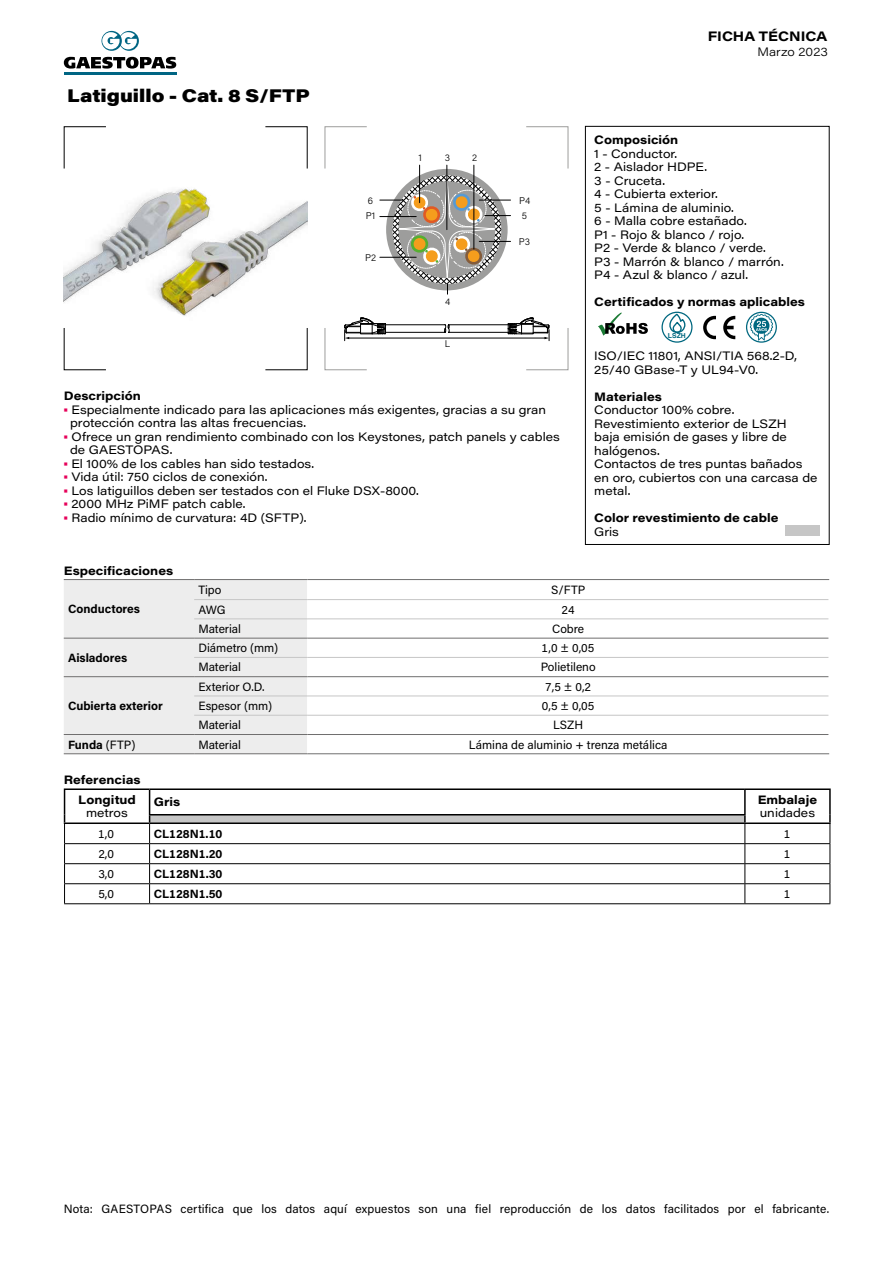
<style>
.page{position:relative;width:893px;height:1263px;background:#fff}
.page>*{position:absolute;margin:0;border:0;box-sizing:border-box;transform-origin:0 0}
.t1{font:900 18px "Acumin Pro Wide";color:#000}
.t2{font:13.5px "Acumin Variable Concept";color:#000}
.t3{font:12px/13.5px "Acumin Pro Wide";color:#000}
.t4{font:12px "Acumin Pro";letter-spacing:.005em;color:#000}
.t5{font:700 12px/19.6px "Acumin Pro Wide";color:#000}
.t6{font:700 12px "Acumin Pro";color:#000}
.t7{font:12px "Acumin Variable Concept";letter-spacing:.005em;color:#000}
.t8{font:300 9.75px/15.3px "Acumin Pro";color:#000;text-align:center}
.t9{font:700 6.9px "Helvetica";color:#006880}
.s1{font-weight:900;color:#e60059}
.s2{font-weight:400}
</style>
<div class="page">
<hr style="left:64px;top:72px;width:113px;height:2px;background:#006583">
<svg style="left:101px;top:31px;width:38px;height:20px"></svg>
<svg style="left:64px;top:57px;width:112px;height:12px"></svg>
<svg style="left:324px;top:126px;width:245px;height:244px"></svg>
<svg style="left:598px;top:312px;width:50px;height:24px"></svg>
<svg style="left:661px;top:312px;width:31px;height:31px"></svg>
<svg style="left:703px;top:316px;width:13px;height:23px"></svg>
<svg style="left:723px;top:316px;width:12px;height:23px"></svg>
<svg style="left:746px;top:312px;width:31px;height:31px"></svg>
<div style="left:786px;top:525px;width:34px;height:11px;background:#c6c6c6"></div>
<div style="left:585px;top:126px;width:245px;height:419px;border:1px solid #000"></div>
<div style="left:64px;top:580px;width:244px;height:173px;background:#ededed"></div>
<hr style="left:194px;top:599px;width:114px;height:1px;background:#c6c6c6">
<hr style="left:308px;top:599px;width:520px;height:1px;background:#c6c6c6">
<hr style="left:194px;top:618px;width:114px;height:1px;background:#c6c6c6">
<hr style="left:308px;top:618px;width:520px;height:1px;background:#c6c6c6">
<hr style="left:194px;top:657px;width:114px;height:1px;background:#c6c6c6">
<hr style="left:308px;top:657px;width:520px;height:1px;background:#c6c6c6">
<hr style="left:194px;top:695px;width:114px;height:1px;background:#c6c6c6">
<hr style="left:308px;top:695px;width:520px;height:1px;background:#c6c6c6">
<hr style="left:194px;top:715px;width:114px;height:1px;background:#c6c6c6">
<hr style="left:308px;top:715px;width:520px;height:1px;background:#c6c6c6">
<hr style="left:64px;top:579px;width:130px;height:1px;background:#706f6f">
<hr style="left:194px;top:579px;width:114px;height:1px;background:#706f6f">
<hr style="left:308px;top:579px;width:521px;height:1px;background:#706f6f">
<hr style="left:64px;top:753px;width:130px;height:1px;background:#706f6f">
<hr style="left:194px;top:753px;width:114px;height:1px;background:#706f6f">
<hr style="left:308px;top:753px;width:521px;height:1px;background:#706f6f">
<hr style="left:64px;top:638px;width:130px;height:1px;background:#706f6f">
<hr style="left:194px;top:638px;width:114px;height:1px;background:#706f6f">
<hr style="left:308px;top:638px;width:520px;height:1px;background:#706f6f">
<hr style="left:64px;top:676px;width:130px;height:1px;background:#706f6f">
<hr style="left:64px;top:734px;width:130px;height:1px;background:#706f6f">
<hr style="left:194px;top:676px;width:114px;height:1px;background:#706f6f">
<hr style="left:308px;top:676px;width:520px;height:1px;background:#706f6f">
<hr style="left:194px;top:734px;width:114px;height:1px;background:#706f6f">
<hr style="left:308px;top:734px;width:520px;height:1px;background:#706f6f">
<hr style="left:64px;top:903px;width:86px;height:1px;background:#000">
<hr style="left:150px;top:903px;width:595px;height:1px;background:#000">
<hr style="left:745px;top:903px;width:85px;height:1px;background:#000">
<hr style="left:64px;top:788px;width:86px;height:2px;background:#000">
<hr style="left:150px;top:788px;width:595px;height:2px;background:#000">
<hr style="left:745px;top:788px;width:86px;height:2px;background:#000">
<svg style="left:64px;top:789px;width:767px;height:114px"></svg>
<hr style="left:150px;top:822px;width:595px;height:2px;background:#000">
<hr style="left:419px;top:165px;width:1px;height:38px;background:#000">
<hr style="left:447px;top:165px;width:1px;height:65px;background:#000">
<hr style="left:474px;top:165px;width:1px;height:84px;background:#000">
<svg style="left:344px;top:317px;width:206px;height:24px"></svg>
<svg style="left:380px;top:175px;width:131px;height:119px"></svg>
<img style="left:64px;top:126px;width:244px;height:244px">
<p class="t2" style="left:708px;top:27px;width:121px">FICHA TÉCNICA</p>
<p class="t7" style="left:757px;top:43px;width:72px">Marzo 2023</p>
<h1 class="t1" style="left:67px;top:82px;width:244px">Latiguillo - Cat. 8 S/FTP</h1>
<p class="t8" style="left:366px;top:192px;width:11px;text-align:left">6<br>P1</p>
<p class="t8" style="left:365px;top:249px;width:13px">P2</p>
<p class="t8" style="left:419px;top:150px;width:5px">1</p>
<p class="t8" style="left:445px;top:150px;width:7px">3</p>
<p class="t8" style="left:472px;top:150px;width:7px">2</p>
<p class="t8" style="left:445px;top:293px;width:7px">4</p>
<p class="t8" style="left:445px;top:336px;width:7px">L</p>
<p class="t8" style="left:519px;top:192px;width:13px">P4<br>5</p>
<p class="t8" style="left:519px;top:233px;width:13px">P3</p>
<p class="t5" style="left:64px;top:385px;width:79px">Descripción</p>
<p class="t3" style="left:64px;top:402px;width:484px"><span class="s1">·</span> Especialmente indicado para las aplicaciones más exigentes, gracias a su gran</p>
<p class="t3" style="left:70px;top:416px;width:237px">protección contra las altas frecuencias.</p>
<p class="t3" style="left:64px;top:429px;width:498px"><span class="s1">·</span> Ofrece un gran rendimiento combinado con los Keystones, patch panels y cables</p>
<p class="t3" style="left:70px;top:443px;width:104px">de GAESTOPAS.</p>
<p class="t3" style="left:64px;top:456px;width:252px"><span class="s1">·</span> El 100% de los cables han sido testados.</p>
<p class="t3" style="left:64px;top:470px;width:205px"><span class="s1">·</span> Vida útil: 750 ciclos de conexión.</p>
<p class="t3" style="left:64px;top:483px;width:357px"><span class="s1">·</span> Los latiguillos deben ser testados con el Fluke DSX-8000.</p>
<p class="t3" style="left:64px;top:497px;width:183px"><span class="s1">·</span> 2000 MHz PiMF patch cable.</p>
<p class="t3" style="left:64px;top:510px;width:244px"><span class="s1">·</span> Radio mínimo de curvatura: 4D (SFTP).</p>
<p class="t5" style="left:594px;top:129px;width:86px">Composición</p>
<p class="t3" style="left:594px;top:146px;width:191px">1 - Conductor.<br>2 - Aislador HDPE.<br>3 - Cruceta.<br>4 - Cubierta exterior.<br>5 - Lámina de aluminio.<br>6 - Malla cobre estañado.<br>P1 - Rojo &amp; blanco / rojo.<br>P2 - Verde &amp; blanco / verde.<br>P3 - Marrón &amp; blanco / marrón.<br>P4 - Azul &amp; blanco / azul.</p>
<p class="t5" style="left:594px;top:291px;width:212px">Certificados y normas aplicables</p>
<p class="t9" style="left:668px;top:332px;width:19px">LSZH</p>
<p class="t3" style="left:594px;top:348px;width:205px">ISO/IEC 11801, ANSI/TIA 568.2-D,<br>25/40 GBase-T y UL94-V0.</p>
<p class="t5" style="left:594px;top:386px;width:69px">Materiales</p>
<p class="t3" style="left:594px;top:402px;width:225px">Conductor 100% cobre.<br>Revestimiento exterior de LSZH<br>baja emisión de gases y libre de halógenos.<br>Contactos de tres puntas bañados en oro, cubiertos con una carcasa de metal.</p>
<p class="t5" style="left:594px;top:507px;width:186px">Color revestimiento de cable</p>
<p class="t3" style="left:594px;top:524px;width:26px">Gris</p>
<p class="t5" style="left:64px;top:560px;width:111px">Especificaciones</p>
<p class="t6" style="left:68px;top:601px;width:74px">Conductores</p>
<p class="t4" style="left:198px;top:581px;width:25px">Tipo</p>
<p class="t4" style="left:551px;top:581px;width:36px">S/FTP</p>
<p class="t4" style="left:198px;top:601px;width:29px">AWG</p>
<p class="t4" style="left:562px;top:601px;width:15px">24</p>
<p class="t4" style="left:198px;top:620px;width:44px">Material</p>
<p class="t4" style="left:552px;top:620px;width:34px">Cobre</p>
<p class="t6" style="left:68px;top:649px;width:61px">Aisladores</p>
<p class="t6" style="left:68px;top:697px;width:96px">Cubierta exterior</p>
<p class="t4" style="left:198px;top:640px;width:81px">Diámetro (mm)</p>
<p class="t4" style="left:542px;top:640px;width:54px">1,0 ± 0,05</p>
<p class="t4" style="left:198px;top:659px;width:44px">Material</p>
<p class="t4" style="left:541px;top:659px;width:56px">Polietileno</p>
<p class="t4" style="left:198px;top:678px;width:68px">Exterior O.D.</p>
<p class="t4" style="left:545px;top:678px;width:47px">7,5 ± 0,2</p>
<p class="t4" style="left:198px;top:697px;width:75px">Espesor (mm)</p>
<p class="t4" style="left:542px;top:697px;width:54px">0,5 ± 0,05</p>
<p class="t4" style="left:198px;top:717px;width:44px">Material</p>
<p class="t4" style="left:553px;top:717px;width:32px">LSZH</p>
<p class="t6" style="left:68px;top:736px;width:69px">Funda <span class="s2">(FTP)</span></p>
<p class="t4" style="left:198px;top:736px;width:44px">Material</p>
<p class="t4" style="left:469px;top:736px;width:200px">Lámina de aluminio + trenza metálica</p>
<p class="t5" style="left:78px;top:769px;width:64px;text-indent:-14px">Referencias<br>Longitud</p>
<p class="t3" style="left:86px;top:806px;width:43px">metros</p>
<p class="t5" style="left:154px;top:792px;width:28px">Gris</p>
<p class="t5" style="left:758px;top:789px;width:61px">Embalaje</p>
<p class="t3" style="left:760px;top:806px;width:57px">unidades</p>
<p class="t4" style="left:98px;top:825px;width:17px">1,0</p>
<p class="t6" style="left:154px;top:825px;width:70px">CL128N1.10</p>
<p class="t4" style="left:784px;top:825px;width:8px">1</p>
<p class="t4" style="left:98px;top:845px;width:17px">2,0</p>
<p class="t6" style="left:154px;top:845px;width:70px">CL128N1.20</p>
<p class="t4" style="left:784px;top:845px;width:8px">1</p>
<p class="t4" style="left:98px;top:866px;width:17px">3,0</p>
<p class="t6" style="left:154px;top:865px;width:70px">CL128N1.30</p>
<p class="t4" style="left:784px;top:866px;width:8px">1</p>
<p class="t4" style="left:98px;top:886px;width:17px">5,0</p>
<p class="t6" style="left:154px;top:885px;width:70px">CL128N1.50</p>
<p class="t4" style="left:784px;top:886px;width:8px">1</p>
<p class="t4" style="left:64px;top:1200px;width:767px">Nota: GAESTOPAS certifica que los datos aquí expuestos son una fiel reproducción de los datos facilitados por el fabricante.</p>
</div>
